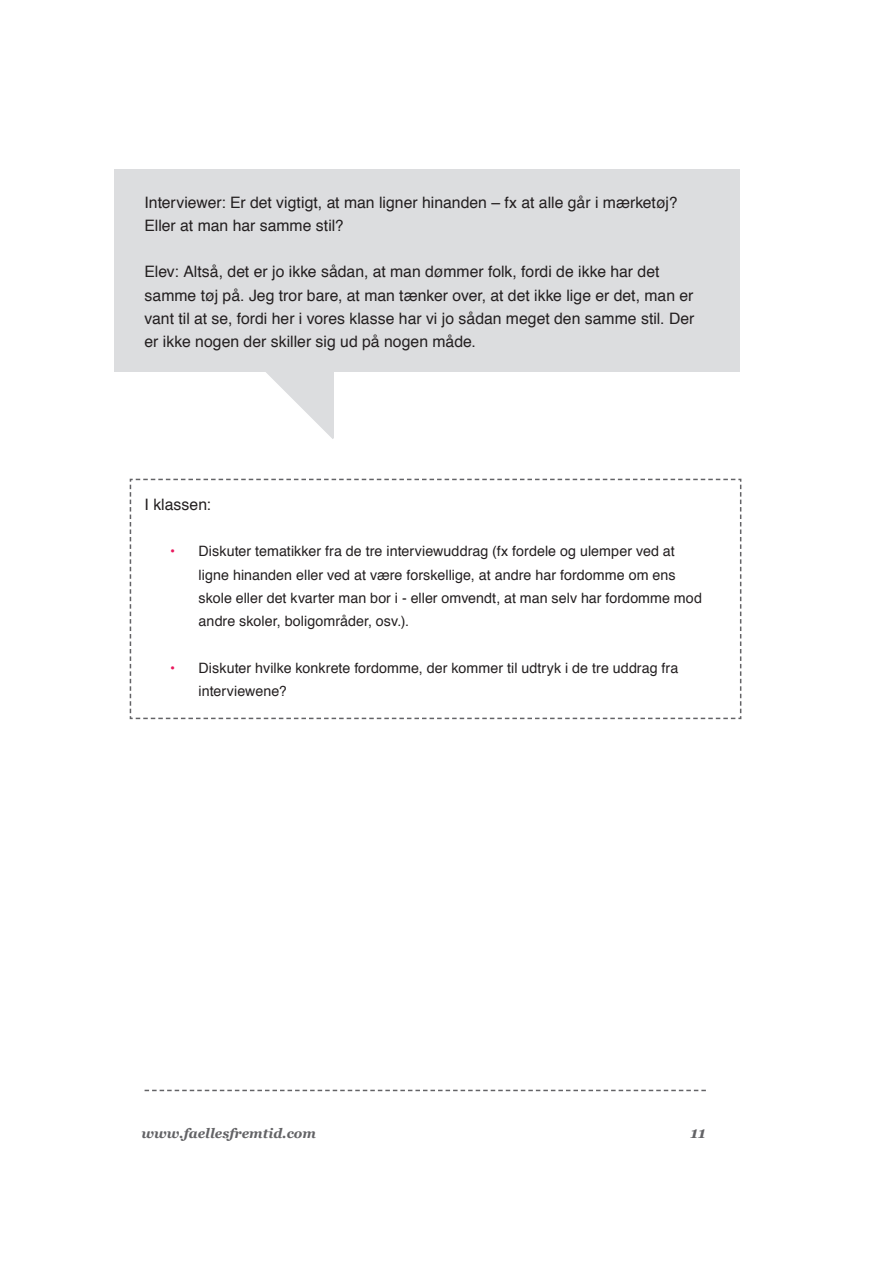
<style>
.page{position:relative;width:893px;height:1263px;background:#fff}
.page>*{position:absolute;margin:0;border:0;box-sizing:border-box;transform-origin:0 0}
.Brød{font:15.75px/23.2px "Helvetica";color:#231f20}
.t1{font:italic 700 15.75px "Georgia";color:#636366}
.Bullets{font:14.25px/23.2px "Helvetica";letter-spacing:.005em;color:#231f20}
.t2{font:italic 700 13.5px "Georgia";color:#636366}
.s1{color:#e9185d}
</style>
<div class="page">
<svg style="left:145px;top:1090px;width:561px;height:1px"></svg>
<svg style="left:266px;top:372px;width:68px;height:67px;fill:#e0e1e3"></svg>
<div style="left:115px;top:169px;width:625px;height:203px;background:#dcdddf"></div>
<svg style="left:129px;top:478px;width:613px;height:242px"></svg>
<p class="Brød" style="left:145px;top:191px;width:534px">Interviewer: Er det vigtigt, at man ligner hinanden – fx at alle går i mærketøj?<br>Eller at man har samme stil?</p>
<p class="Brød" style="left:145px;top:261px;width:551px">Elev: Altså, det er jo ikke sådan, at man dømmer folk, fordi de ikke har det samme tøj på. Jeg tror bare, at man tænker over, at det ikke lige er det, man er vant til at se, fordi her i vores klasse har vi jo sådan meget den samme stil. Der er ikke nogen der skiller sig ud på nogen måde.</p>
<p class="Brød" style="left:145px;top:493px;width:68px">I klassen:</p>
<p class="Bullets" style="left:199px;top:540px;width:505px;text-indent:-28px"><span class="s1">•</span> Diskuter tematikker fra de tre interviewuddrag (fx fordele og ulemper ved at ligne hinanden eller ved at være forskellige, at andre har fordomme om ens skole eller det kvarter man bor i - eller omvendt, at man selv har fordomme mod andre skoler, boligområder, osv.).</p>
<p class="Bullets" style="left:199px;top:656px;width:481px;text-indent:-28px"><span class="s1">•</span> Diskuter hvilke konkrete fordomme, der kommer til udtryk i de tre uddrag fra interviewene?</p>
<p class="t2" style="left:141px;top:1124px;width:176px">www.faellesfremtid.com</p>
<p class="t1" style="left:690px;top:1122px;width:17px">11</p>
</div>
